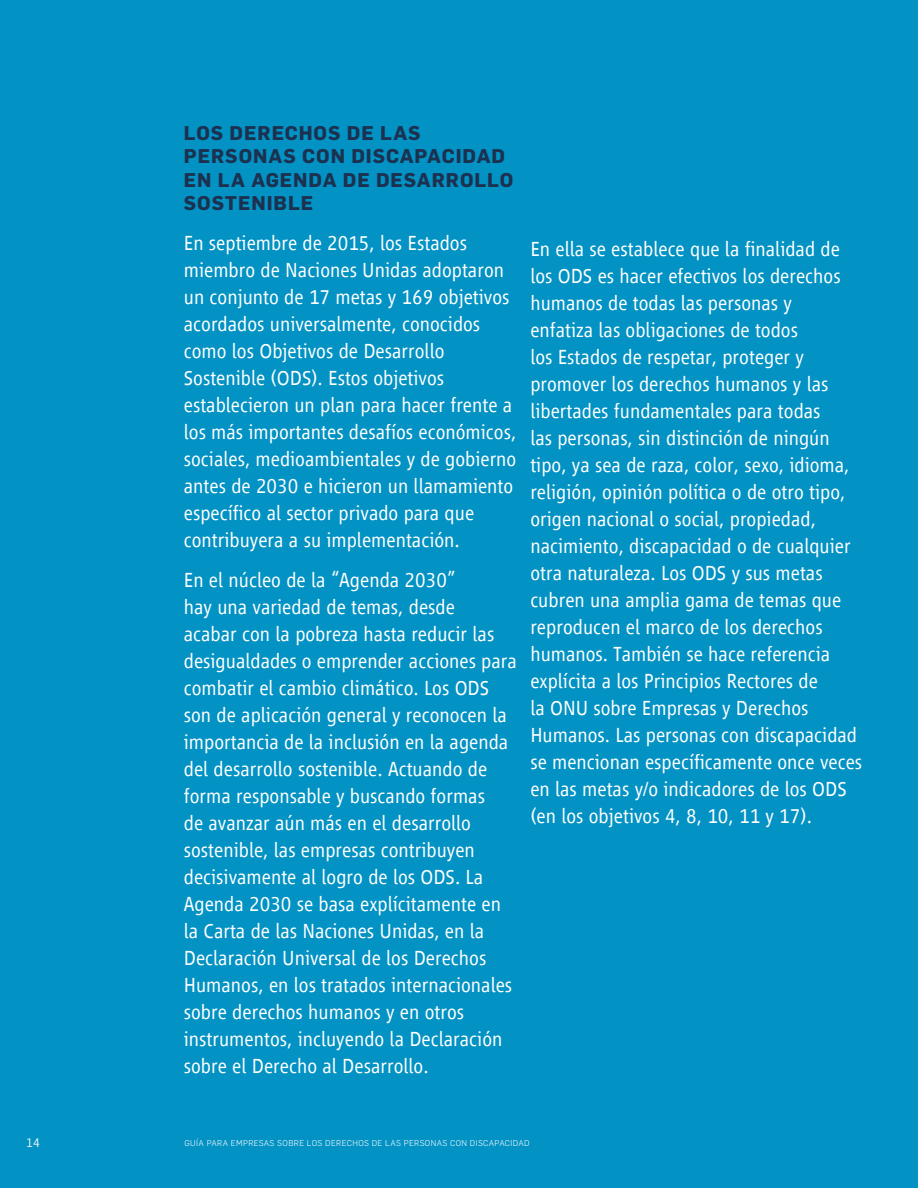
<style>
.page{position:relative;width:918px;height:1188px;background:#0292c4}
.page>*{position:absolute;margin:0;border:0;box-sizing:border-box;transform-origin:0 0}
.t1{font:300 21px/27px "Vialog LT Com";color:#fff}
.t2{font:700 19.5px/23.4px "Flama";letter-spacing:.05em;color:#1c3150}
.t3{font:12px "Flama";color:#fff}
.t4{font:300 8.25px "Flama";letter-spacing:.05em;color:#fff}
</style>
<div class="page">
<p class="t2" style="left:184px;top:120px;width:331px">LOS DERECHOS DE LAS<br>PERSONAS CON DISCAPACIDAD<br>EN LA AGENDA DE DESARROLLO<br>SOSTENIBLE</p>
<p class="t1" style="left:184px;top:230px;width:334px">En septiembre de 2015, los Estados miembro de Naciones Unidas adoptaron un conjunto de 17 metas y 169 objetivos acordados universalmente, conocidos como los Objetivos de Desarrollo Sostenible (ODS). Estos objetivos establecieron un plan para hacer frente a los más importantes desafíos económicos, sociales, medioambientales y de gobierno antes de 2030 e hicieron un llamamiento específico al sector privado para que contribuyera a su implementación.</p>
<p class="t1" style="left:184px;top:566px;width:335px">En el núcleo de la “Agenda 2030”<br>hay una variedad de temas, desde<br>acabar con la pobreza hasta reducir las desigualdades o emprender acciones para combatir el cambio climático. Los ODS son de aplicación general y reconocen la importancia de la inclusión en la agenda del desarrollo sostenible. Actuando de forma responsable y buscando formas<br>de avanzar aún más en el desarrollo sostenible, las empresas contribuyen decisivamente al logro de los ODS. La Agenda 2030 se basa explícitamente en la Carta de las Naciones Unidas, en la Declaración Universal de los Derechos Humanos, en los tratados internacionales sobre derechos humanos y en otros instrumentos, incluyendo la Declaración sobre el Derecho al Desarrollo.</p>
<p class="t1" style="left:530px;top:235px;width:333px">En ella se establece que la finalidad de los ODS es hacer efectivos los derechos humanos de todas las personas y<br>enfatiza las obligaciones de todos<br>los Estados de respetar, proteger y promover los derechos humanos y las libertades fundamentales para todas<br>las personas, sin distinción de ningún tipo, ya sea de raza, color, sexo, idioma, religión, opinión política o de otro tipo, origen nacional o social, propiedad, nacimiento, discapacidad o de cualquier otra naturaleza. Los ODS y sus metas cubren una amplia gama de temas que reproducen el marco de los derechos humanos. También se hace referencia explícita a los Principios Rectores de<br>la ONU sobre Empresas y Derechos Humanos. Las personas con discapacidad se mencionan específicamente once veces en las metas y/o indicadores de los ODS (en los objetivos 4, 8, 10, 11 y 17).</p>
<p class="t3" style="left:26px;top:1136px;width:15px">14</p>
<p class="t4" style="left:184px;top:1138px;width:347px">GUÍA PARA EMPRESAS SOBRE LOS DERECHOS DE LAS PERSONAS CON DISCAPACIDAD</p>
</div>
